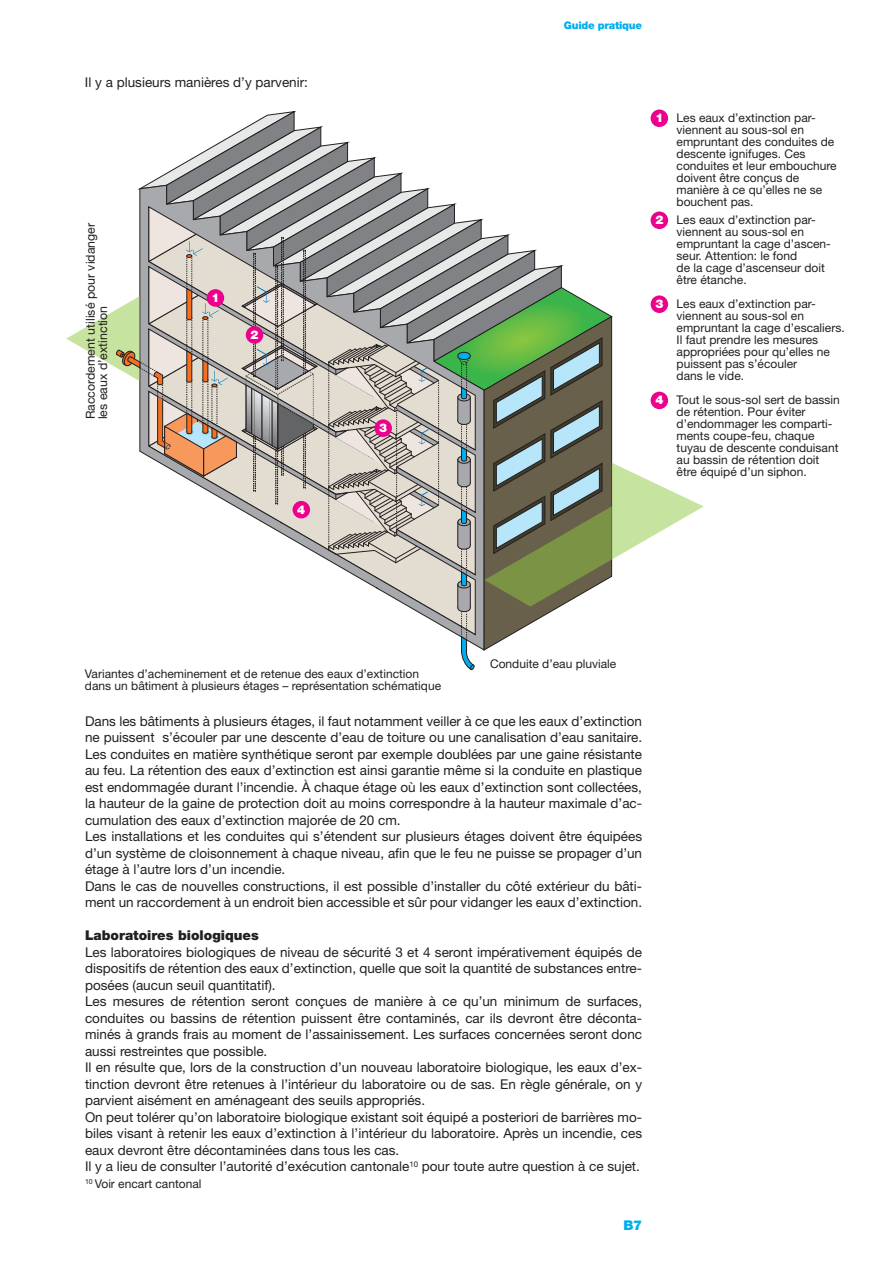
<style>
.page{position:relative;width:893px;height:1263px;background:#fff}
.page>*{position:absolute;margin:0;border:0;box-sizing:border-box;transform-origin:0 0}
.t1{font:13.5px/16.5px "Helvetica Neue";color:#231f20}
.t2{font:900 13.5px "Helvetica Neue";color:#231f20}
.t3{font:900 13.5px "Helvetica Neue";color:#00aeef}
.t4{font:12.3px/12.3px "Helvetica Neue";color:#231f20}
.t5{font:12px/12px "Helvetica Neue";color:#231f20}
.t6{font:900 12px "Helvetica Neue";color:#fff}
.t7{font:900 10.5px "Helvetica Neue";letter-spacing:-.02em;color:#00aeef}
</style>
<div class="page">
<svg style="left:66px;top:111px;width:638px;height:559px"></svg>
<div style="left:293px;top:501px;width:17px;height:17px;background:#ec008c;border-radius:50%"></div>
<div style="left:374px;top:419px;width:18px;height:18px;background:#ec008c;border-radius:50%"></div>
<div style="left:246px;top:326px;width:17px;height:18px;background:#ec008c;border-radius:50%"></div>
<div style="left:207px;top:289px;width:17px;height:18px;background:#ec008c;border-radius:50%"></div>
<div style="left:651px;top:109px;width:17px;height:18px;background:#ec008c;border-radius:50%"></div>
<div style="left:651px;top:211px;width:17px;height:18px;background:#ec008c;border-radius:50%"></div>
<div style="left:651px;top:295px;width:17px;height:18px;background:#ec008c;border-radius:50%"></div>
<div style="left:651px;top:392px;width:17px;height:17px;background:#ec008c;border-radius:50%"></div>
<p class="t1" style="left:85px;top:74px;width:225px">Il y a plusieurs manières d’y parvenir:</p>
<p class="t4" style="left:84px;top:419px;width:198px;rotate:-90deg">Raccordement utilisé pour vidanger les eaux d’extinction</p>
<p class="t6" style="left:211px;top:290px;width:10px">1</p>
<p class="t6" style="left:251px;top:327px;width:10px">2</p>
<p class="t6" style="left:297px;top:502px;width:10px">4</p>
<p class="t6" style="left:379px;top:420px;width:10px">3</p>
<p class="t7" style="left:564px;top:19px;width:80px">Guide pratique</p>
<p class="t6" style="left:655px;top:111px;width:10px">1</p>
<p class="t6" style="left:655px;top:213px;width:10px">2</p>
<p class="t6" style="left:655px;top:297px;width:10px">3</p>
<p class="t6" style="left:655px;top:393px;width:10px">4</p>
<p class="t5" style="left:677px;top:112px;width:162px">Les eaux d’extinction par&shy;viennent au sous-sol en empruntant des conduites de descente ignifuges. Ces conduites et leur embouchure doivent être conçus de manière à ce qu’elles ne se bouchent pas.</p>
<p class="t5" style="left:677px;top:214px;width:156px">Les eaux d’extinction par&shy;viennent au sous-sol en empruntant la cage d’ascen&shy;seur. Attention: le fond<br>de la cage d’ascenseur doit être étanche.</p>
<p class="t5" style="left:677px;top:298px;width:170px">Les eaux d’extinction par&shy;viennent au sous-sol en empruntant la cage d’escaliers.<br>Il faut prendre les mesures appropriées pour qu’elles ne puissent pas s’écouler<br>dans le vide.</p>
<p class="t5" style="left:677px;top:394px;width:165px">Tout le sous-sol sert de bassin de rétention. Pour éviter d’endommager les comparti&shy;ments coupe-feu, chaque tuyau de descente conduisant au bassin de rétention doit être équipé d’un siphon.</p>
<p class="t5" style="left:85px;top:667px;width:358px">Variantes d’acheminement et de retenue des eaux d’extinction dans un bâtiment à plusieurs étages – représentation schématique</p>
<p class="t5" style="left:490px;top:658px;width:128px">Conduite d’eau pluviale</p>
<p class="t1" style="left:85px;top:713px;width:559px">Dans les bâtiments à plusieurs étages, il faut notamment veiller à ce que les eaux d’extinction ne puissent s’écouler par une descente d’eau de toiture ou une canalisation d’eau sanitaire.<br>Les conduites en matière synthétique seront par exemple doublées par une gaine résistante au feu. La rétention des eaux d’extinction est ainsi garantie même si la conduite en plastique est endommagée durant l’incendie. À chaque étage où les eaux d’extinction sont collectées, la hauteur de la gaine de protection doit au moins correspondre à la hauteur maximale d’ac&shy;cumulation des eaux d’extinction majorée de 20 cm.<br>Les installations et les conduites qui s’étendent sur plusieurs étages doivent être équipées d’un système de cloisonnement à chaque niveau, afin que le feu ne puisse se propager d’un étage à l’autre lors d’un incendie.<br>Dans le cas de nouvelles constructions, il est possible d’installer du côté extérieur du bâti&shy;ment un raccordement à un endroit bien accessible et sûr pour vidanger les eaux d’extinction.</p>
<p class="t2" style="left:85px;top:927px;width:175px">Laboratoires biologiques</p>
<p class="t1" style="left:85px;top:943px;width:559px">Les laboratoires biologiques de niveau de sécurité 3 et 4 seront impérativement équipés de dispositifs de rétention des eaux d’extinction, quelle que soit la quantité de substances entre&shy;posées (aucun seuil quantitatif).<br>Les mesures de rétention seront conçues de manière à ce qu’un minimum de surfaces, conduites ou bassins de rétention puissent être contaminés, car ils devront être déconta&shy;minés à grands frais au moment de l’assainissement. Les surfaces concernées seront donc aussi restreintes que possible.<br>Il en résulte que, lors de la construction d’un nouveau laboratoire biologique, les eaux d’ex&shy;tinction devront être retenues à l’intérieur du laboratoire ou de sas. En règle générale, on y parvient aisément en aménageant des seuils appropriés.<br>On peut tolérer qu’on laboratoire biologique existant soit équipé a posteriori de barrières mo&shy;biles visant à retenir les eaux d’extinction à l’intérieur du laboratoire. Après un incendie, ces eaux devront être décontaminées dans tous les cas.<br>Il y a lieu de consulter l’autorité d’exécution cantonale<sup>10</sup> pour toute autre question à ce sujet.</p>
<p class="t5" style="left:85px;top:1177px;width:118px"><sup>10</sup> Voir encart cantonal</p>
<p class="t3" style="left:623px;top:1217px;width:20px">B7</p>
</div>
